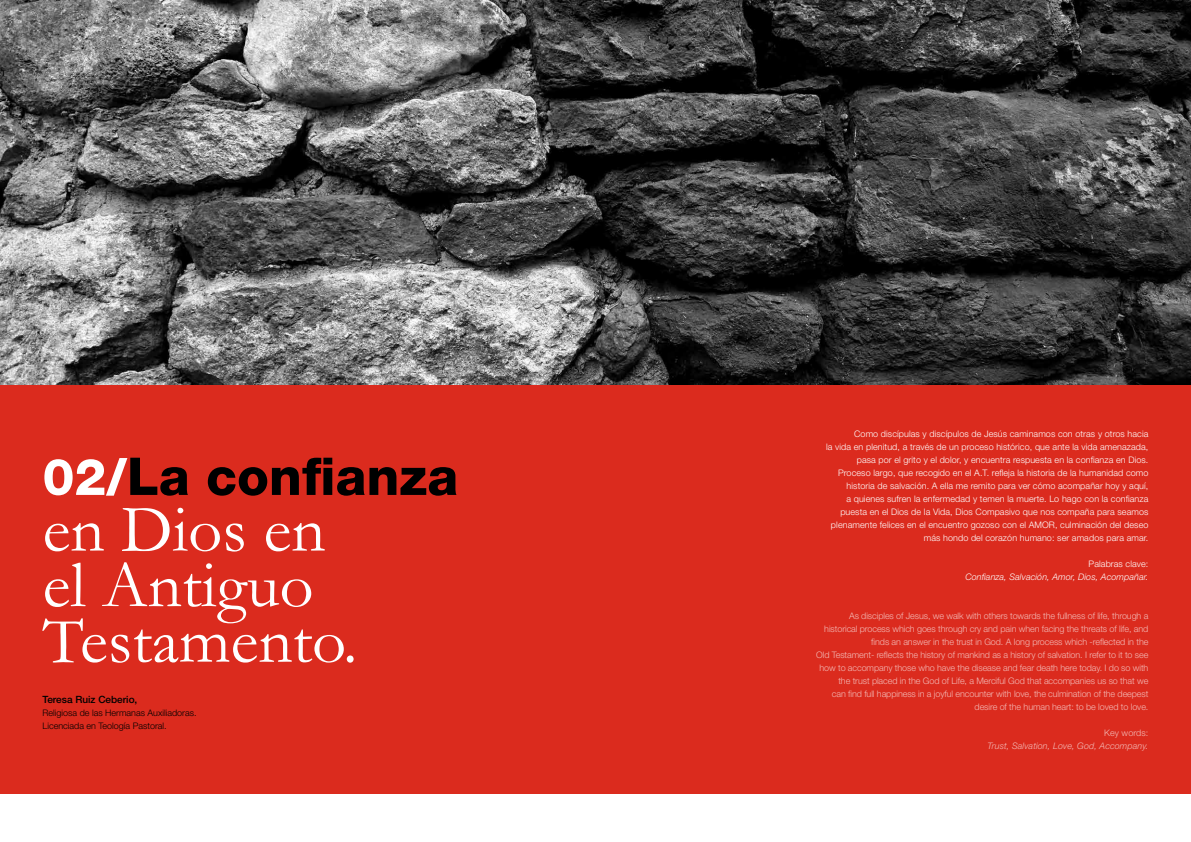
<style>
.page{position:relative;width:1191px;height:842px;background:#fff}
.page>*{position:absolute;margin:0;border:0;box-sizing:border-box;transform-origin:0 0}
.t1{font:66.9px/55.6px "Garamond";color:#fff}
.t2{font:800 52.1px "Helvetica Neue LT Std";color:#000}
.t3{font:500 10px "Helvetica Neue LT Std";color:#000}
.t4{font:300 9px/13px "Helvetica Neue LT Std";letter-spacing:.01em;color:#fff;text-align:right}
.t5{font:300 9px/13px "Helvetica Neue LT Std";letter-spacing:-.01em;color:#f3b9b5;text-align:right}
.t6{font:300 9px/13px "Helvetica Neue LT Std";color:#000}
.t7{font:italic 300 9px "Helvetica Neue LT Std";letter-spacing:.01em;color:#fff}
.t8{font:italic 300 9px "Helvetica Neue LT Std";letter-spacing:.01em;color:#f3b9b5}
.t9{font:300 9px "Helvetica Neue LT Std";letter-spacing:.01em;color:#f3b9b5}
.s1{font-size:50.6px;color:#fff}
</style>
<div class="page">
<div style="left:0;top:385px;width:1191px;height:409px;background:#db2b1e"></div>
<img style="left:0;top:0;width:1191px;height:385px">
<h2 class="t2" style="left:43px;top:445px;width:417px"><span class="s1">02/</span>La confianza</h2>
<h1 class="t1" style="left:43px;top:501px;width:316px">en Dios en el Antiguo<br>Testamento.</h1>
<p class="t3" style="left:43px;top:694px;width:96px">Teresa Ruiz Ceberio,</p>
<p class="t6" style="left:43px;top:706px;width:156px">Religiosa de las Hermanas Auxiliadoras.<br>Licenciada en Teología Pastoral.</p>
<p class="t4" style="left:826px;top:427px;width:324px">Como discípulas y discípulos de Jesús caminamos con otras y otros hacia<br>la vida en plenitud, a través de un proceso histórico, que ante la vida amenazada, pasa por el grito y el dolor, y encuentra respuesta en la confianza en Dios.<br>Proceso largo, que recogido en el A.T. refleja la historia de la humanidad como historia de salvación. A ella me remito para ver cómo acompañar hoy y aquí,<br>a quienes sufren la enfermedad y temen la muerte. Lo hago con la confianza puesta en el Dios de la Vida, Dios Compasivo que nos compaña para seamos plenamente felices en el encuentro gozoso con el AMOR, culminación del deseo más hondo del corazón humano: ser amados para amar.</p>
<p class="t4" style="left:1088px;top:557px;width:61px">Palabras clave:</p>
<p class="t7" style="left:965px;top:571px;width:185px">Confianza, Salvación, Amor, Dios, Acompañar.</p>
<p class="t5" style="left:816px;top:609px;width:334px">As disciples of Jesus, we walk with others towards the fullness of life, through a historical process which goes through cry and pain when facing the threats of life, and finds an answer in the trust in God. A long process which -reflected in the<br>Old Testament- reflects the history of mankind as a history of salvation. I refer to it to see how to accompany those who have the disease and fear death here today. I do so with the trust placed in the God of Life, a Merciful God that accompanies us so that we<br>can find full happiness in a joyful encounter with love, the culmination of the deepest desire of the human heart: to be loved to love.</p>
<p class="t9" style="left:1104px;top:727px;width:46px">Key words:</p>
<p class="t8" style="left:987px;top:740px;width:162px">Trust, Salvation, Love, God, Accompany.</p>
</div>
